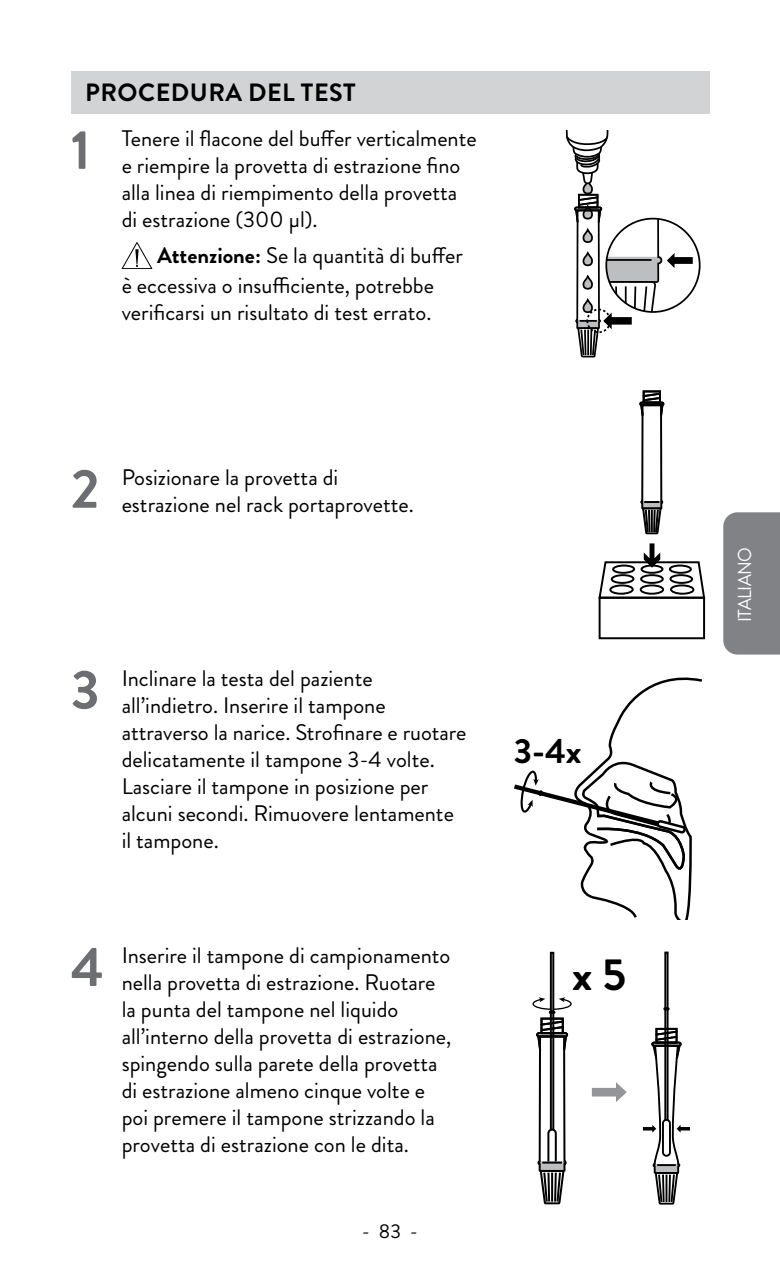
<style>
.page{position:relative;width:780px;height:1276px;background:#fff}
.page>*{position:absolute;margin:0;border:0;box-sizing:border-box;transform-origin:0 0}
.t1{font:700 55px "Brandon Grotesque";color:#6d6e71}
.t2{font:700 45px "Brandon Grotesque";color:#000}
.t3{font:700 35px "Brandon Grotesque";color:#000}
.t4{font:700 25px "Brandon Grotesque";letter-spacing:.02em;color:#000}
.t5{font:22.5px/27px "Brandon Grotesque";color:#000}
.t6{font:20px "Brandon Grotesque";color:#000}
.t7{font:18.75px "Brandon Grotesque";letter-spacing:-.03em;color:#fff;scale:.95 1}
.s1{font-weight:700}
</style>
<div class="page">
<div style="left:723px;top:512px;width:57px;height:142px;background:#808285"></div>
<svg style="left:122px;top:242px;width:30px;height:27px"></svg>
<div style="left:71px;top:71px;width:638px;height:42px;background:#d1d3d4"></div>
<div style="left:598px;top:597px;width:107px;height:42px;border:2px solid #000"></div>
<svg style="left:598px;top:543px;width:108px;height:57px"></svg>
<div style="left:642px;top:390px;width:19px;height:13px;border:2px solid #000"></div>
<svg style="left:639px;top:391px;width:25px;height:144px"></svg>
<hr style="left:653px;top:510px;width:2px;height:22px;background:#000">
<hr style="left:650px;top:510px;width:2px;height:22px;background:#000">
<div style="left:582px;top:180px;width:11px;height:14px;background:#bcbec0;border:2px solid #000;border-radius:4px"></div>
<svg style="left:565px;top:130px;width:44px;height:55px"></svg>
<div style="left:578px;top:194px;width:20px;height:14px;border:2px solid #000"></div>
<svg style="left:574px;top:195px;width:118px;height:163px"></svg>
<svg style="left:514px;top:677px;width:188px;height:242px"></svg>
<svg style="left:532px;top:951px;width:40px;height:254px"></svg>
<hr style="left:554px;top:1172px;width:2px;height:29px;background:#000">
<hr style="left:551px;top:1172px;width:2px;height:29px;background:#000">
<svg style="left:643px;top:951px;width:47px;height:254px"></svg>
<hr style="left:668px;top:1174px;width:3px;height:28px;background:#000">
<hr style="left:665px;top:1174px;width:2px;height:28px;background:#000">
<div style="left:592px;top:1088px;width:25px;height:8px;background:#939598"></div>
<svg style="left:616px;top:1082px;width:10px;height:20px"></svg>
<p class="t4" style="left:85px;top:75px;width:272px">PROCEDURA DEL TEST</p>
<h1 class="t1" style="left:71px;top:111px;width:21px">1</h1>
<p class="t5" style="left:122px;top:125px;width:356px">Tenere il flacone del buffer verticalmente e riempire la provetta di estrazione fino alla linea di riempimento della provetta di estrazione (300 µl).</p>
<p class="t5" style="left:122px;top:241px;width:343px;line-height:29.2px;text-indent:36px"><span class="s1">Attenzione:</span> Se la quantità di buffer è eccessiva o insufficiente, potrebbe</p>
<p class="t5" style="left:122px;top:299px;width:311px">verificarsi un risultato di test errato.</p>
<h1 class="t1" style="left:71px;top:450px;width:30px">2</h1>
<p class="t5" style="left:122px;top:464px;width:294px">Posizionare la provetta di estrazione nel rack portaprovette.</p>
<h1 class="t1" style="left:71px;top:651px;width:30px">3</h1>
<p class="t5" style="left:122px;top:665px;width:346px">Inclinare la testa del paziente all’indietro. Inserire il tampone attraverso la narice. Strofinare e ruotare delicatamente il tampone 3-4 volte.<br>Lasciare il tampone in posizione per alcuni secondi. Rimuovere lentamente il tampone.</p>
<h1 class="t1" style="left:71px;top:928px;width:34px">4</h1>
<p class="t5" style="left:122px;top:942px;width:331px">Inserire il tampone di campionamento nella provetta di estrazione. Ruotare la punta del tampone nel liquido all’interno della provetta di estrazione, spingendo sulla parete della provetta di estrazione almeno cinque volte e poi premere il tampone strizzando la provetta di estrazione con le dita.</p>
<p class="t6" style="left:362px;top:1217px;width:58px">- 83 -</p>
<h3 class="t3" style="left:514px;top:726px;width:69px">3-4x</h3>
<h2 class="t2" style="left:572px;top:942px;width:55px">x 5</h2>
<p class="t7" style="left:732px;top:622px;width:80px;rotate:-90deg">ITALIANO</p>
</div>
